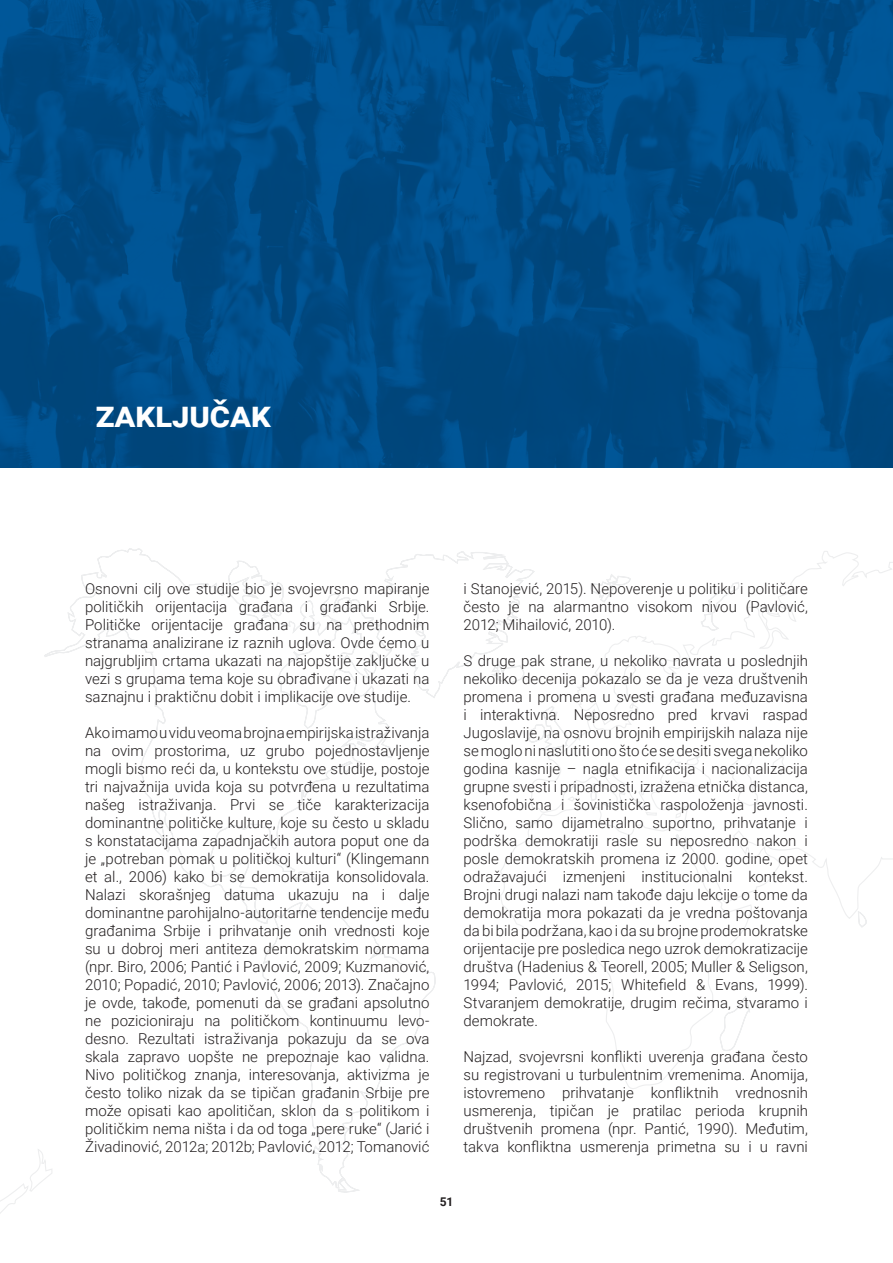
<style>
.page{position:relative;width:893px;height:1263px;background:#fff}
.page>*{position:absolute;margin:0;border:0;box-sizing:border-box;transform-origin:0 0}
._1__Naslov{font:700 36px "Roboto";letter-spacing:.03em;color:#fff}
.TEXT_MAIN{font:300 15px/18px "Roboto";color:#231f20;text-align:justify}
.t1{font:700 12px "Roboto";color:#231f20}
</style>
<div class="page">
<svg style="left:0;top:1149px;width:43px;height:65px"></svg>
<svg style="left:43px;top:548px;width:850px;height:645px"></svg>
<svg style="left:659px;top:752px;width:53px;height:39px"></svg>
<svg style="left:771px;top:755px;width:14px;height:19px"></svg>
<svg style="left:729px;top:756px;width:30px;height:51px"></svg>
<svg style="left:675px;top:811px;width:7px;height:8px"></svg>
<svg style="left:645px;top:811px;width:12px;height:6px"></svg>
<svg style="left:590px;top:783px;width:7px;height:8px"></svg>
<svg style="left:566px;top:795px;width:9px;height:8px"></svg>
<img style="left:0;top:0;width:893px;height:467px">
<p class="_1__Naslov" style="left:96px;top:389px;width:176px">zaključak</p>
<p class="TEXT_MAIN" style="left:85px;top:579px;width:346px">Osnovni cilj ove studije bio je svojevrsno mapiranje političkih orijentacija građana i građanki Srbije.<br>Političke orijentacije građana su na prethodnim stranama analizirane iz raznih uglova. Ovde ćemo u najgrubljim crtama ukazati na najopštije zaključke u vezi s grupama tema koje su obrađivane i ukazati na saznajnu i praktičnu dobit i implikacije ove studije.</p>
<p class="TEXT_MAIN" style="left:85px;top:723px;width:346px">Ako imamo u vidu veoma brojna empirijska istraživanja na ovim prostorima, uz grubo pojednostavljenje mogli bismo reći da, u kontekstu ove studije, postoje tri najvažnija uvida koja su potvrđena u rezultatima našeg istraživanja. Prvi se tiče karakterizacija dominantne političke kulture, koje su često u skladu s konstatacijama zapadnjačkih autora poput one da je „potreban pomak u političkoj kulturi“ (Klingemann et al., 2006) kako bi se demokratija konsolidovala.<br>Nalazi skorašnjeg datuma ukazuju na i dalje dominantne parohijalno-autoritarne tendencije među građanima Srbije i prihvatanje onih vrednosti koje su u dobroj meri antiteza demokratskim normama (npr. Biro, 2006; Pantić i Pavlović, 2009; Kuzmanović, 2010; Popadić, 2010; Pavlović, 2006; 2013). Značajno je ovde, takođe, pomenuti da se građani apsolutno ne pozicioniraju na političkom kontinuumu levo&shy;desno. Rezultati istraživanja pokazuju da se ova skala zapravo uopšte ne prepoznaje kao validna.<br>Nivo političkog znanja, interesovanja, aktivizma je često toliko nizak da se tipičan građanin Srbije pre može opisati kao apolitičan, sklon da s politikom i političkim nema ništa i da od toga „pere ruke“ (Jarić i Živadinović, 2012a; 2012b; Pavlović, 2012; Tomanović</p>
<p class="TEXT_MAIN" style="left:463px;top:579px;width:346px">i Stanojević, 2015). Nepoverenje u politiku i političare često je na alarmantno visokom nivou (Pavlović, 2012; Mihailović, 2010).</p>
<p class="TEXT_MAIN" style="left:463px;top:651px;width:346px">S druge pak strane, u nekoliko navrata u poslednjih nekoliko decenija pokazalo se da je veza društvenih promena i promena u svesti građana međuzavisna i interaktivna. Neposredno pred krvavi raspad Jugoslavije, na osnovu brojnih empirijskih nalaza nije se moglo ni naslutiti ono što će se desiti svega nekoliko godina kasnije – nagla etnifikacija i nacionalizacija grupne svesti i pripadnosti, izražena etnička distanca, ksenofobična i šovinistička raspoloženja javnosti.<br>Slično, samo dijametralno suportno, prihvatanje i podrška demokratiji rasle su neposredno nakon i posle demokratskih promena iz 2000. godine, opet odražavajući izmenjeni institucionalni kontekst.<br>Brojni drugi nalazi nam takođe daju lekcije o tome da demokratija mora pokazati da je vredna poštovanja da bi bila podržana, kao i da su brojne prodemokratske orijentacije pre posledica nego uzrok demokratizacije društva (Hadenius &amp; Teorell, 2005; Muller &amp; Seligson, 1994; Pavlović, 2015; Whitefield &amp; Evans, 1999).<br>Stvaranjem demokratije, drugim rečima, stvaramo i demokrate.</p>
<p class="TEXT_MAIN" style="left:463px;top:1047px;width:346px">Najzad, svojevrsni konflikti uverenja građana često su registrovani u turbulentnim vremenima. Anomija, istovremeno prihvatanje konfliktnih vrednosnih usmerenja, tipičan je pratilac perioda krupnih društvenih promena (npr. Pantić, 1990). Međutim, takva konfliktna usmerenja primetna su i u ravni</p>
<p class="t1" style="left:440px;top:1193px;width:15px">51</p>
</div>
